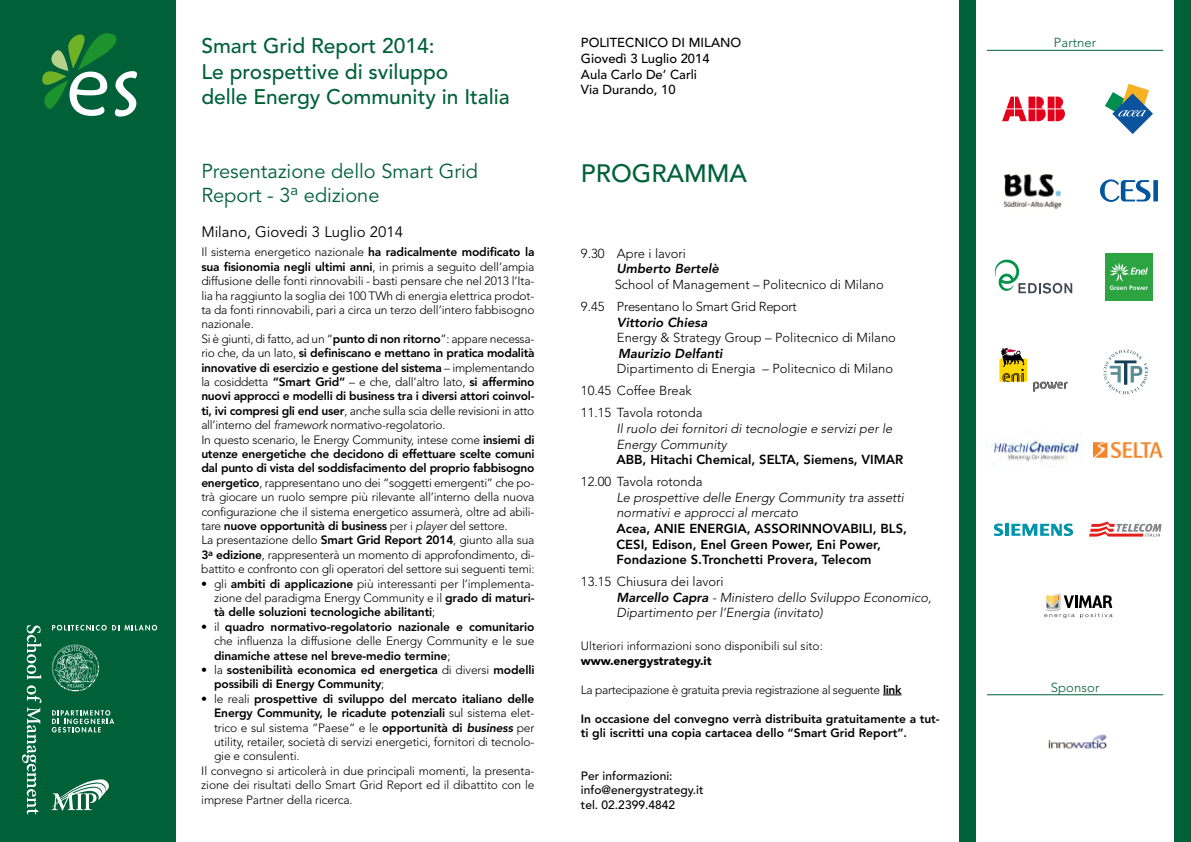
<style>
.page{position:relative;width:1191px;height:842px;background:#006139}
.page>*{position:absolute;margin:0;border:0;box-sizing:border-box;transform-origin:0 0}
.t1{font:500 25px "Avenir LT Std";color:#006139}
.t2{font:500 21px/25.2px "Avenir LT Std";color:#006139}
.t3{font:20px/24px "Avenir LT Std";color:#006139}
.t4{font:15px "Avenir LT Std";color:#000}
.t5{font:italic 300 13px/15.6px "Avenir LT Std";color:#000}
.t6{font:300 13px/22px "Avenir LT Std";color:#000}
.t7{font:800 13px/15.6px "Avenir LT Std";color:#000}
.t8{font:500 13px/15.6px "Avenir LT Std";color:#000}
.t9{font:italic 800 13px "Avenir LT Std";color:#000}
.t10{font:300 13px "Avenir LT Std";letter-spacing:.01em;color:#006139}
.t11{font:300 12px/14.4px "Avenir LT Std";letter-spacing:-.02em;color:#000}
.t12{font:800 12px/14.4px "Avenir LT Std";letter-spacing:-.01em;color:#000;text-align:justify}
.t13{font:500 12px/14.4px "Avenir LT Std";color:#000}
.t14{font:300 12px "Avenir LT Std";color:#000}
.t15{font:900 12px "Avenir LT Std";color:#000}
.s1{font-weight:800}
.s2{font-style:italic}
.s3{font-weight:300}
.s4{font-weight:800;font-style:italic}
.s5{font-style:normal}
</style>
<div class="page">
<svg style="left:42px;top:33px;width:95px;height:84px"></svg>
<div style="left:976px;top:0;width:198px;height:842px;background:#fff"></div>
<div style="left:176px;top:0;width:782px;height:842px;background:#fff"></div>
<svg style="left:52px;top:625px;width:105px;height:5px"></svg>
<svg style="left:52px;top:644px;width:47px;height:47px"></svg>
<svg style="left:52px;top:779px;width:57px;height:31px"></svg>
<svg style="left:52px;top:710px;width:62px;height:22px"></svg>
<svg style="left:22px;top:625px;width:20px;height:190px"></svg>
<img style="left:1093px;top:443px;width:70px;height:14px">
<svg style="left:1105px;top:84px;width:48px;height:50px"></svg>
<svg style="left:1089px;top:521px;width:72px;height:16px"></svg>
<svg style="left:1044px;top:593px;width:68px;height:25px"></svg>
<img style="left:1048px;top:734px;width:59px;height:15px">
<img style="left:1003px;top:174px;width:59px;height:35px">
<svg style="left:883px;top:695px;width:18px;height:1px"></svg>
<hr style="left:987px;top:50px;width:176px;height:1px;background:#006139">
<hr style="left:987px;top:694px;width:176px;height:1px;background:#006139">
<svg style="left:1002px;top:97px;width:63px;height:24px"></svg>
<svg style="left:994px;top:259px;width:78px;height:34px"></svg>
<div style="left:1105px;top:253px;width:47px;height:47px;background:#2ca442"></div>
<svg style="left:1109px;top:263px;width:38px;height:27px"></svg>
<svg style="left:1100px;top:179px;width:58px;height:23px"></svg>
<svg style="left:1103px;top:350px;width:45px;height:44px"></svg>
<div style="left:999px;top:359px;width:28px;height:23px;background:#ffd500"></div>
<svg style="left:1000px;top:348px;width:24px;height:34px"></svg>
<svg style="left:1033px;top:382px;width:35px;height:10px"></svg>
<svg style="left:994px;top:523px;width:79px;height:13px"></svg>
<img style="left:991px;top:440px;width:91px;height:28px">
<h2 class="t2" style="left:201px;top:34px;width:310px">Smart Grid Report 2014:<br>Le prospettive di sviluppo<br>delle Energy Community in Italia</h2>
<h3 class="t3" style="left:201px;top:160px;width:278px">Presentazione dello Smart Grid<br>Report - 3<sup>a</sup> edizione</h3>
<p class="t4" style="left:201px;top:223px;width:203px">Milano, Giovedi 3 Luglio 2014</p>
<p class="t11" style="left:201px;top:245px;width:335px">Il sistema energetico nazionale <span class="s1">ha radicalmente modificato la sua fisionomia negli ultimi anni</span>, in primis a seguito dell’ampia diffusione delle fonti rinnovabili - basti pensare che nel 2013 l’Ita&shy;lia ha raggiunto la soglia dei 100 TWh di energia elettrica prodot&shy;ta da fonti rinnovabili, pari a circa un terzo dell’intero fabbisogno nazionale.<br>Si è giunti, di fatto, ad un “<span class="s1">punto di non ritorno</span>”: appare necessa&shy;rio che, da un lato, <span class="s1">si definiscano e mettano in pratica modalità innovative di esercizio e gestione del sistema</span> – implementando la cosiddetta <span class="s1">“Smart Grid”</span> – e che, dall’altro lato, <span class="s1">si affermino nuovi approcci e modelli di business tra i diversi attori coinvol&shy;ti, ivi compresi gli end user</span>, anche sulla scia delle revisioni in atto all’interno del <span class="s2">framework</span> normativo-regolatorio.<br>In questo scenario, le Energy Community, intese come <span class="s1">insiemi di utenze energetiche che decidono di effettuare scelte comuni dal punto di vista del soddisfacimento del proprio fabbisogno energetico</span>, rappresentano uno dei “soggetti emergenti” che po&shy;trà giocare un ruolo sempre più rilevante all’interno della nuova configurazione che il sistema energetico assumerà, oltre ad abili&shy;tare <span class="s1">nuove opportunità di business</span> per i <span class="s2">player</span> del settore.<br>La presentazione dello <span class="s1">Smart Grid Report 2014</span>, giunto alla sua <span class="s1">3</span><sup>a</sup> <span class="s1">edizione</span>, rappresenterà un momento di approfondimento, di&shy;battito e confronto con gli operatori del settore sui seguenti temi:</p>
<p class="t12" style="left:214px;top:576px;width:322px;text-indent:-13px"><span class="s3">• gli</span> ambiti di applicazione <span class="s3">più interessanti per l’implementa&shy;zione del paradigma Energy Community e il</span> grado di maturi&shy;tà delle soluzioni tecnologiche abilitanti<span class="s3">;</span></p>
<p class="t12" style="left:214px;top:619px;width:322px;text-indent:-13px"><span class="s3">• il</span> quadro normativo-regolatorio nazionale e comunitario <span class="s3">che influenza la diffusione delle Energy Community e le sue </span>dinamiche attese nel breve-medio termine<span class="s3">;</span></p>
<p class="t12" style="left:214px;top:663px;width:322px;text-indent:-13px"><span class="s3">• la</span> sostenibilità economica ed energetica <span class="s3">di diversi</span> modelli possibili di Energy Community<span class="s3">;</span></p>
<p class="t12" style="left:201px;top:691px;width:335px"><span class="s3">• le reali</span> prospettive di sviluppo del mercato italiano delle</p>
<p class="t12" style="left:214px;top:706px;width:322px">Energy Community, le ricadute potenziali <span class="s3">sul sistema elet-</span></p>
<p class="t11" style="left:214px;top:720px;width:322px">trico e sul sistema “Paese” e le <span class="s1">opportunità di</span> <span class="s4">business</span> per</p>
<p class="t11" style="left:214px;top:735px;width:322px">utility, retailer, società di servizi energetici, fornitori di tecnolo-</p>
<p class="t11" style="left:214px;top:749px;width:87px">gie e consulenti.</p>
<p class="t11" style="left:201px;top:764px;width:335px">Il convegno si articolerà in due principali momenti, la presenta-</p>
<p class="t11" style="left:201px;top:778px;width:334px">zione dei risultati dello Smart Grid Report ed il dibattito con le</p>
<p class="t11" style="left:201px;top:792px;width:153px">imprese Partner della ricerca.</p>
<p class="t8" style="left:581px;top:35px;width:162px">POLITECNICO DI MILANO<br>Giovedì 3 Luglio 2014<br>Aula Carlo De’ Carli<br>Via Durando, 10</p>
<h1 class="t1" style="left:581px;top:159px;width:35px">Programma</h1>
<p class="t6" style="left:581px;top:242px;width:107px">9.30 Apre i lavori</p>
<p class="t9" style="left:616px;top:261px;width:104px">Umberto Bertelè</p>
<p class="t6" style="left:581px;top:274px;width:304px;text-indent:34px">School of Management – Politecnico di Milano<br>9.45 Presentano lo Smart Grid Report</p>
<p class="t9" style="left:617px;top:314px;width:92px">Vittorio Chiesa</p>
<p class="t6" style="left:617px;top:327px;width:280px">Energy &amp; Strategy Group – Politecnico di Milano</p>
<p class="t9" style="left:618px;top:346px;width:106px">Maurizio Delfanti</p>
<p class="t6" style="left:581px;top:358px;width:314px;text-indent:36px">Dipartimento di Energia – Politecnico di Milano<br>10.45 Coffee Break<br>11.15 Tavola rotonda</p>
<p class="t5" style="left:616px;top:421px;width:278px">Il ruolo dei fornitori di tecnologie e servizi per le<br>Energy Community</p>
<p class="t7" style="left:616px;top:452px;width:288px">ABB, Hitachi Chemical, SELTA, Siemens, VIMAR</p>
<p class="t6" style="left:581px;top:471px;width:123px">12.00 Tavola rotonda</p>
<p class="t5" style="left:616px;top:490px;width:289px">Le prospettive delle Energy Community tra assetti normativi e approcci al mercato</p>
<p class="t7" style="left:616px;top:521px;width:292px">Acea, ANIE ENERGIA, ASSORINNOVABILI, BLS,<br>CESI, Edison, Enel Green Power, Eni Power,<br>Fondazione S.Tronchetti Provera, Telecom</p>
<p class="t5" style="left:616px;top:574px;width:317px;text-indent:-35px"><span class="s5">13.15 Chiusura dei lavori<br></span><span class="s1">Marcello Capra</span> - Ministero dello Sviluppo Economico,<br>Dipartimento per l’Energia (invitato)</p>
<p class="t14" style="left:581px;top:639px;width:243px">Ulteriori informazioni sono disponibili sul sito:</p>
<p class="t15" style="left:581px;top:653px;width:132px">www.energystrategy.it</p>
<p class="t11" style="left:581px;top:682px;width:322px">La partecipazione è gratuita previa registrazione al seguente <span class="s1">link</span></p>
<p class="t12" style="left:581px;top:711px;width:360px">In occasione del convegno verrà distribuita gratuitamente a tut&shy;ti gli iscritti una copia cartacea dello “Smart Grid Report”.</p>
<p class="t13" style="left:581px;top:769px;width:124px">Per informazioni: info@energystrategy.it tel. 02.2399.4842</p>
<p class="t10" style="left:1053px;top:35px;width:44px">Partner</p>
<p class="t10" style="left:1050px;top:680px;width:50px">Sponsor</p>
</div>
